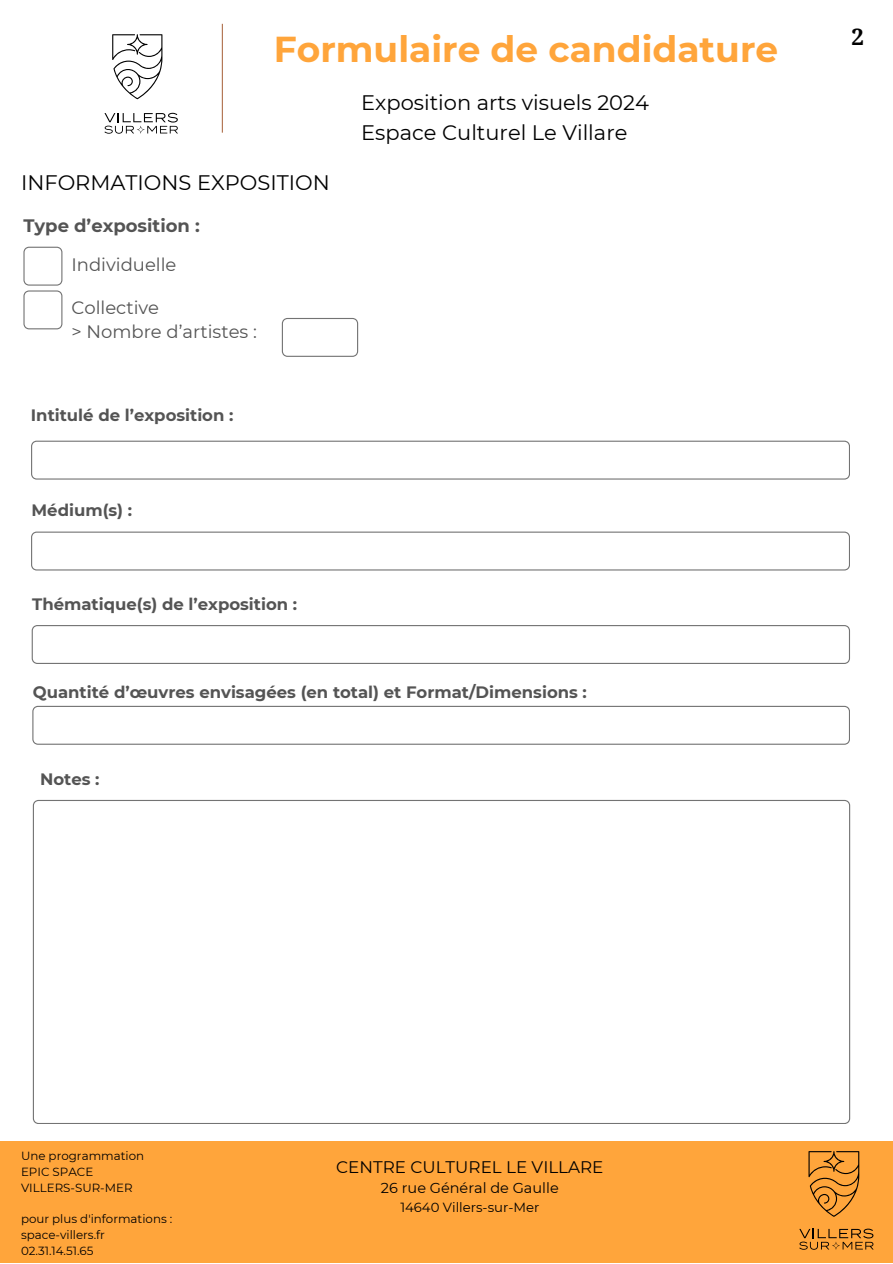
<style>
.page{position:relative;width:893px;height:1264px;background:#fff}
.page>*{position:absolute;margin:0;border:0;box-sizing:border-box;transform-origin:0 0}
.t1{font:700 36px "Montserrat";color:#ffa53b}
.t2{font:700 22.5px "Noto Serif";color:#000}
.t3{font:21px/29.2px "Montserrat";color:#000}
.t4{font:18px "Montserrat";color:#545454}
.t5{font:700 18px "Montserrat";color:#545454}
.t6{font:16.8px "Montserrat";color:#000}
.t7{font:700 16.5px "Montserrat";color:#545454}
.t8{font:14.4px "Montserrat";color:#000}
.t9{font:13.2px "Montserrat";color:#000}
.t10{font:11.85px "Montserrat";color:#000}
</style>
<div class="page">
<div style="left:0;top:1141px;width:892px;height:121px;background:#ffa53b"></div>
<svg style="left:808px;top:1151px;width:51px;height:65px"></svg>
<svg style="left:799px;top:1228px;width:74px;height:21px"></svg>
<hr style="left:222px;top:24px;width:1px;height:109px;background:#af714d">
<svg style="left:112px;top:34px;width:50px;height:65px"></svg>
<svg style="left:104px;top:113px;width:74px;height:21px"></svg>
<svg style="left:31px;top:440px;width:818px;height:39px"></svg>
<svg style="left:31px;top:531px;width:818px;height:39px"></svg>
<svg style="left:282px;top:318px;width:76px;height:39px"></svg>
<svg style="left:23px;top:247px;width:39px;height:82px"></svg>
<svg style="left:32px;top:625px;width:818px;height:39px"></svg>
<svg style="left:32px;top:705px;width:817px;height:39px"></svg>
<svg style="left:33px;top:800px;width:817px;height:323px"></svg>
<p class="t1" style="left:274px;top:27px;width:506px">Formulaire de candidature</p>
<p class="t3" style="left:361px;top:88px;width:289px">Exposition arts visuels 2024<br>Espace Culturel Le Villare</p>
<p class="t3" style="left:21px;top:168px;width:310px">INFORMATIONS EXPOSITION</p>
<p class="t5" style="left:23px;top:214px;width:178px">Type d’exposition :</p>
<p class="t4" style="left:71px;top:253px;width:106px">Individuelle</p>
<p class="t4" style="left:71px;top:296px;width:89px">Collective</p>
<p class="t4" style="left:71px;top:321px;width:187px">&gt; Nombre d’artistes :</p>
<p class="t7" style="left:31px;top:405px;width:204px">Intitulé de l’exposition :</p>
<p class="t7" style="left:32px;top:500px;width:102px">Médium(s) :</p>
<p class="t7" style="left:32px;top:593px;width:266px">Thématique(s) de l’exposition :</p>
<p class="t7" style="left:33px;top:681px;width:555px">Quantité d’œuvres envisagées (en total) et Format/Dimensions :</p>
<p class="t7" style="left:40px;top:768px;width:61px">Notes :</p>
<p class="t2" style="left:851px;top:21px;width:14px">2</p>
<p class="t10" style="left:21px;top:1148px;width:125px">Une programmation</p>
<p class="t10" style="left:21px;top:1164px;width:74px">EPIC SPACE</p>
<p class="t10" style="left:21px;top:1180px;width:113px">VILLERS-SUR-MER</p>
<p class="t10" style="left:21px;top:1211px;width:153px">pour plus d'informations :</p>
<p class="t10" style="left:21px;top:1227px;width:85px">space-villers.fr</p>
<p class="t10" style="left:21px;top:1243px;width:74px">02.31.14.51.65</p>
<p class="t6" style="left:336px;top:1156px;width:269px">CENTRE CULTUREL LE VILLARE</p>
<p class="t8" style="left:381px;top:1179px;width:179px">26 rue Général de Gaulle</p>
<p class="t9" style="left:400px;top:1199px;width:140px">14640 Villers-sur-Mer</p>
</div>
